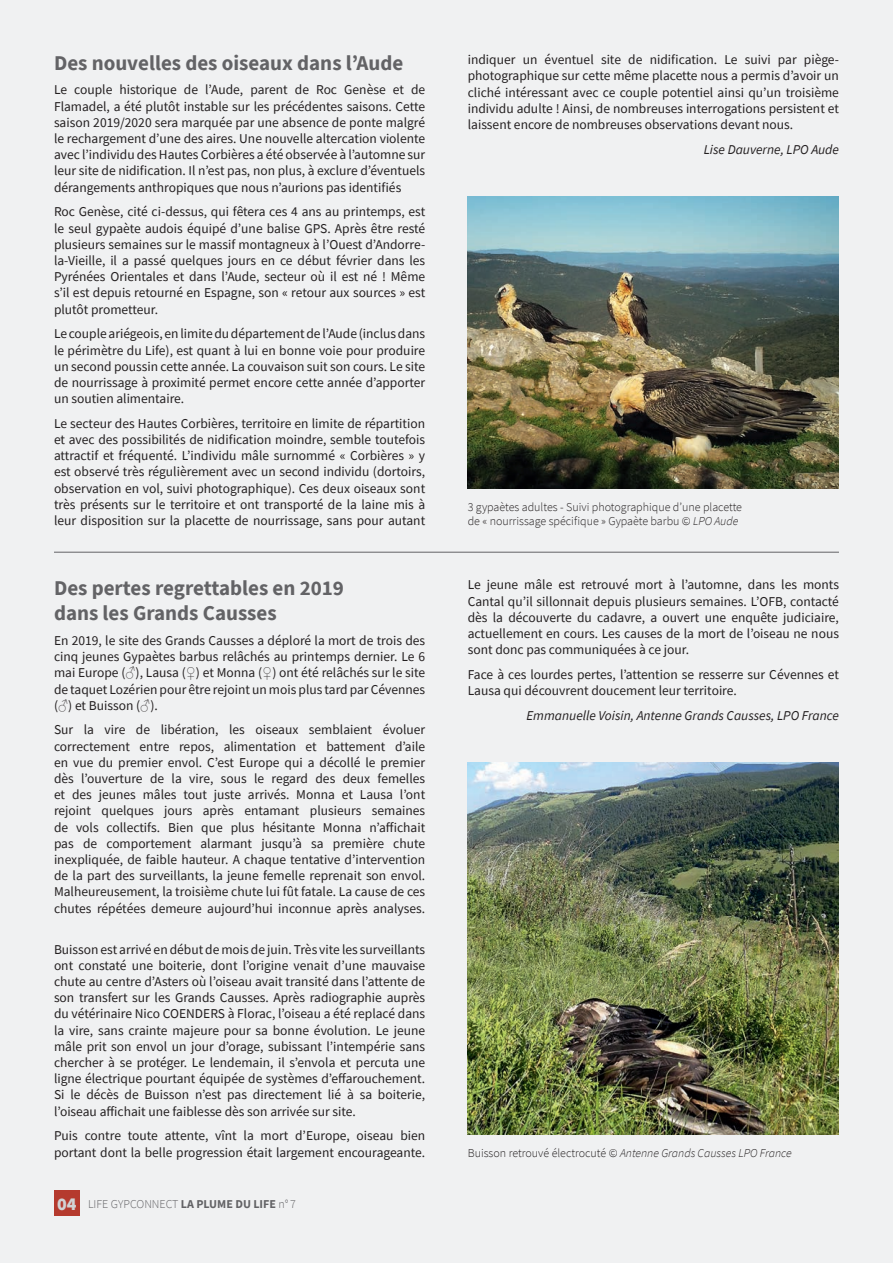
<style>
.page{position:relative;width:893px;height:1263px;background:#f0f1f2}
.page>*{position:absolute;margin:0;border:0;box-sizing:border-box;transform-origin:0 0}
.t1{font:700 21px/25.2px "Source Sans Pro";color:#636366}
.t2{font:13.5px/16.2px "Source Sans Pro";color:#231f20;text-align:justify}
.t3{font:italic 13.5px "Source Sans Pro";color:#231f20}
.t4{font:300 12px/14.4px "Source Sans Pro";color:#231f20}
.t5{font:italic 300 12px "Source Sans Pro";color:#231f20}
.t6{font:300 12px "Source Sans Pro";color:#636366}
.s1{font-family:"Arial Narrow"}
.s2{font-weight:900;font-size:18px;color:#d1d2d4}
.s3{font-weight:700}
.s4{font-style:italic}
.s5{font-style:normal}
</style>
<div class="page">
<div style="left:54px;top:1190px;width:26px;height:26px;background:#b53a2e"></div>
<hr style="left:54px;top:552px;width:785px;height:1px;background:#636366">
<img style="left:468px;top:762px;width:371px;height:373px">
<img style="left:468px;top:196px;width:371px;height:293px">
<h1 class="t1" style="left:54px;top:50px;width:351px">Des nouvelles des oiseaux dans l’Aude</h1>
<p class="t2" style="left:54px;top:82px;width:373px">Le couple historique de l’Aude, parent de Roc Genèse et de Flamadel, a été plutôt instable sur les précédentes saisons. Cette saison 2019/2020 sera marquée par une absence de ponte malgré le rechargement d’une des aires. Une nouvelle altercation violente avec l’individu des Hautes Corbières a été observée à l’automne sur leur site de nidification. Il n’est pas, non plus, à exclure d’éventuels dérangements anthropiques que nous n’aurions pas identifiés</p>
<p class="t2" style="left:54px;top:204px;width:373px">Roc Genèse, cité ci-dessus, qui fêtera ces 4 ans au printemps, est le seul gypaète audois équipé d’une balise GPS. Après être resté plusieurs semaines sur le massif montagneux à l’Ouest d’Andorre&shy;la-Vieille, il a passé quelques jours en ce début février dans les Pyrénées Orientales et dans l’Aude, secteur où il est né ! Même s’il est depuis retourné en Espagne, son « retour aux sources » est plutôt prometteur.</p>
<p class="t2" style="left:54px;top:326px;width:373px">Le couple ariégeois, en limite du département de l’Aude (inclus dans le périmètre du Life), est quant à lui en bonne voie pour produire un second poussin cette année. La couvaison suit son cours. Le site de nourrissage à proximité permet encore cette année d’apporter un soutien alimentaire.</p>
<p class="t2" style="left:54px;top:415px;width:373px">Le secteur des Hautes Corbières, territoire en limite de répartition et avec des possibilités de nidification moindre, semble toutefois attractif et fréquenté. L’individu mâle surnommé « Corbières » y est observé très régulièrement avec un second individu (dortoirs, observation en vol, suivi photographique). Ces deux oiseaux sont très présents sur le territoire et ont transporté de la laine mis à leur disposition sur la placette de nourrissage, sans pour autant</p>
<h1 class="t1" style="left:54px;top:575px;width:292px">Des pertes regrettables en 2019 dans les Grands Causses</h1>
<p class="t2" style="left:54px;top:632px;width:373px">En 2019, le site des Grands Causses a déploré la mort de trois des cinq jeunes Gypaètes barbus relâchés au printemps dernier. Le 6 mai Europe (<span class="s1">♂</span>), Lausa (<span class="s1">♀</span>) et Monna (<span class="s1">♀</span>) ont été relâchés sur le site de taquet Lozérien pour être rejoint un mois plus tard par Cévennes (<span class="s1">♂</span>) et Buisson (<span class="s1">♂</span>).</p>
<p class="t2" style="left:54px;top:722px;width:373px">Sur la vire de libération, les oiseaux semblaient évoluer correctement entre repos, alimentation et battement d’aile en vue du premier envol. C’est Europe qui a décollé le premier dès l’ouverture de la vire, sous le regard des deux femelles et des jeunes mâles tout juste arrivés. Monna et Lausa l’ont rejoint quelques jours après entamant plusieurs semaines de vols collectifs. Bien que plus hésitante Monna n’affichait pas de comportement alarmant jusqu’à sa première chute inexpliquée, de faible hauteur. A chaque tentative d’intervention de la part des surveillants, la jeune femelle reprenait son envol.<br>Malheureusement, la troisième chute lui fût fatale. La cause de ces chutes répétées demeure aujourd’hui inconnue après analyses.</p>
<p class="t2" style="left:54px;top:941px;width:373px">Buisson est arrivé en début de mois de juin. Très vite les surveillants ont constaté une boiterie, dont l’origine venait d’une mauvaise chute au centre d’Asters où l’oiseau avait transité dans l’attente de son transfert sur les Grands Causses. Après radiographie auprès du vétérinaire Nico COENDERS à Florac, l’oiseau a été replacé dans la vire, sans crainte majeure pour sa bonne évolution. Le jeune mâle prit son envol un jour d’orage, subissant l’intempérie sans chercher à se protéger. Le lendemain, il s’envola et percuta une ligne électrique pourtant équipée de systèmes d’effarouchement.<br>Si le décès de Buisson n’est pas directement lié à sa boiterie, l’oiseau affichait une faiblesse dès son arrivée sur site.</p>
<p class="t2" style="left:54px;top:1127px;width:373px">Puis contre toute attente, vînt la mort d’Europe, oiseau bien portant dont la belle progression était largement encourageante.</p>
<p class="t6" style="left:57px;top:1197px;width:240px"><span class="s2">04</span> LIFE GYPCONNECT <span class="s3">LA PLUME DU LIFE</span> n° 7</p>
<p class="t2" style="left:468px;top:51px;width:373px">indiquer un éventuel site de nidification. Le suivi par piège&shy;photographique sur cette même placette nous a permis d’avoir un cliché intéressant avec ce couple potentiel ainsi qu’un troisième individu adulte ! Ainsi, de nombreuses interrogations persistent et laissent encore de nombreuses observations devant nous.</p>
<p class="t3" style="left:704px;top:141px;width:137px">Lise Dauverne, LPO Aude</p>
<p class="t4" style="left:468px;top:499px;width:276px">3 gypaètes adultes - Suivi photographique d’une placette de « nourrissage spécifique » Gypaète barbu © <span class="s4">LPO Aude</span></p>
<p class="t2" style="left:468px;top:577px;width:373px">Le jeune mâle est retrouvé mort à l’automne, dans les monts Cantal qu’il sillonnait depuis plusieurs semaines. L’OFB, contacté dès la découverte du cadavre, a ouvert une enquête judiciaire, actuellement en cours. Les causes de la mort de l’oiseau ne nous sont donc pas communiquées à ce jour.</p>
<p class="t2" style="left:468px;top:666px;width:373px">Face à ces lourdes pertes, l’attention se resserre sur Cévennes et<br>Lausa qui découvrent doucement leur territoire.</p>
<p class="t3" style="left:526px;top:707px;width:314px">Emmanuelle Voisin, Antenne Grands Causses, LPO France</p>
<p class="t5" style="left:468px;top:1145px;width:326px"><span class="s5">Buisson retrouvé électrocuté ©</span> Antenne Grands Causses LPO France</p>
</div>
